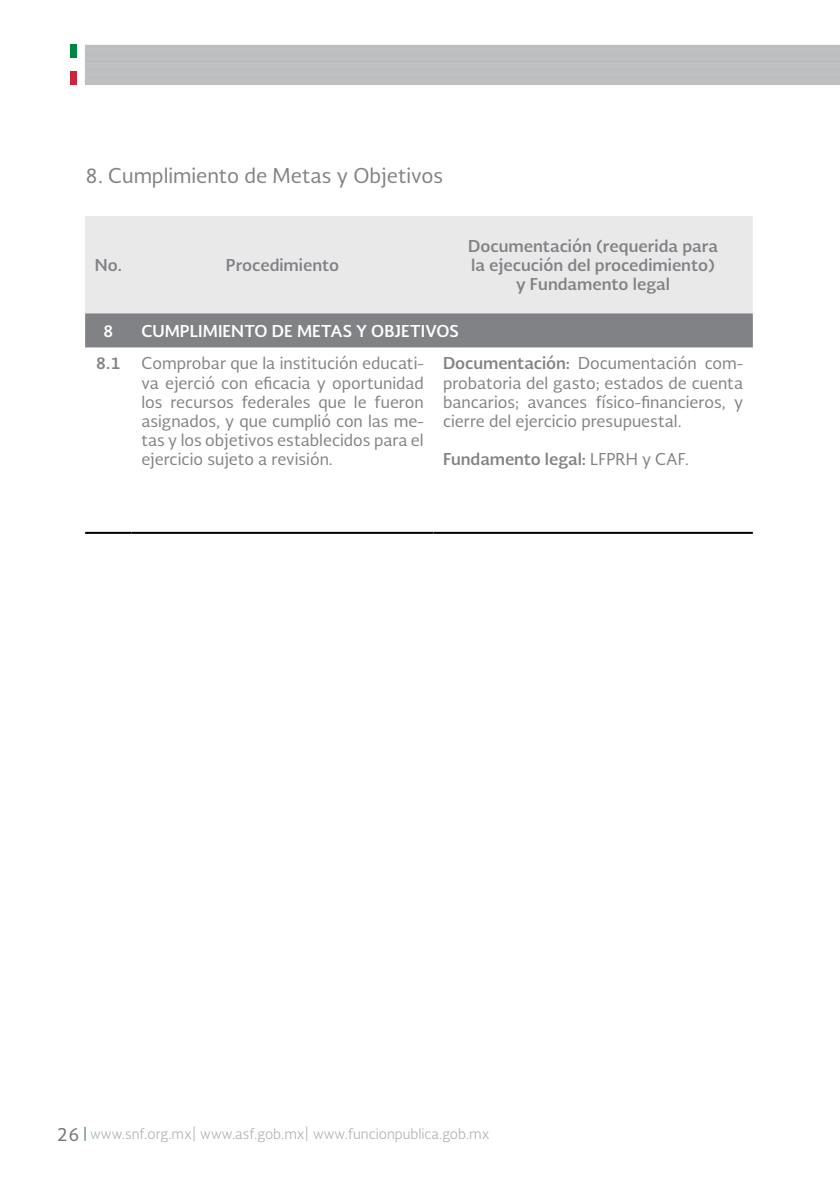
<style>
.page{position:relative;width:840px;height:1191px;background:#fff}
.page>*{position:absolute;margin:0;border:0;box-sizing:border-box;transform-origin:0 0}
.t1{font:20px "Soberana Sans";color:#808285}
.t2{font:16px/19.2px "Soberana Sans";color:#808285;text-align:justify}
.t3{font:700 16px/19.2px "Soberana Sans";color:#808285;text-align:center}
.t4{font:700 16px "Soberana Sans";color:#fff}
.t5{font:300 14px "Soberana Sans";color:#a7a9ac}
.s1{font-weight:700}
.s2{font-weight:400}
.s3{font-weight:400;font-size:18px;color:#77787b}
</style>
<div class="page">
<div style="left:70px;top:45px;width:7px;height:13px;background:#008644"></div>
<div style="left:70px;top:72px;width:7px;height:13px;background:#cf2538"></div>
<svg style="left:85px;top:1126px;width:1px;height:14px"></svg>
<div style="left:85px;top:45px;width:755px;height:40px;background:#bfc0c2"></div>
<div style="left:85px;top:216px;width:667px;height:97px;background:#e9e9ea"></div>
<div style="left:85px;top:313px;width:667px;height:34px;background:#808285"></div>
<hr style="left:85px;top:532px;width:47px;height:2px;background:#000">
<hr style="left:132px;top:532px;width:301px;height:2px;background:#000">
<hr style="left:433px;top:532px;width:319px;height:2px;background:#000">
<p class="t1" style="left:85px;top:163px;width:359px">8. Cumplimiento de Metas y Objetivos</p>
<p class="t3" style="left:95px;top:255px;width:29px">No.</p>
<p class="t3" style="left:226px;top:255px;width:115px">Procedimiento</p>
<p class="t3" style="left:468px;top:235px;width:251px">Documentación (requerida para la ejecución del procedimiento) y Fundamento legal</p>
<p class="t4" style="left:103px;top:320px;width:12px">8</p>
<p class="t4" style="left:141px;top:320px;width:319px">CUMPLIMIENTO DE METAS Y OBJETIVOS</p>
<p class="t3" style="left:96px;top:353px;width:27px">8.1</p>
<p class="t2" style="left:141px;top:353px;width:284px">Comprobar que la institución educati&shy;va ejerció con eficacia y oportunidad los recursos federales que le fueron asignados, y que cumplió con las me&shy;tas y los objetivos establecidos para el ejercicio sujeto a revisión.</p>
<p class="t2" style="left:443px;top:353px;width:301px"><span class="s1">Documentación:</span> Documentación com&shy;probatoria del gasto; estados de cuenta bancarios; avances físico-financieros, y cierre del ejercicio presupuestal.</p>
<p class="t3" style="left:443px;top:449px;width:247px">Fundamento legal: <span class="s2">LFPRH y CAF.</span></p>
<p class="t5" style="left:56px;top:1125px;width:434px"><span class="s3">26</span> www.snf.org.mx| www.asf.gob.mx| www.funcionpublica.gob.mx</p>
</div>
